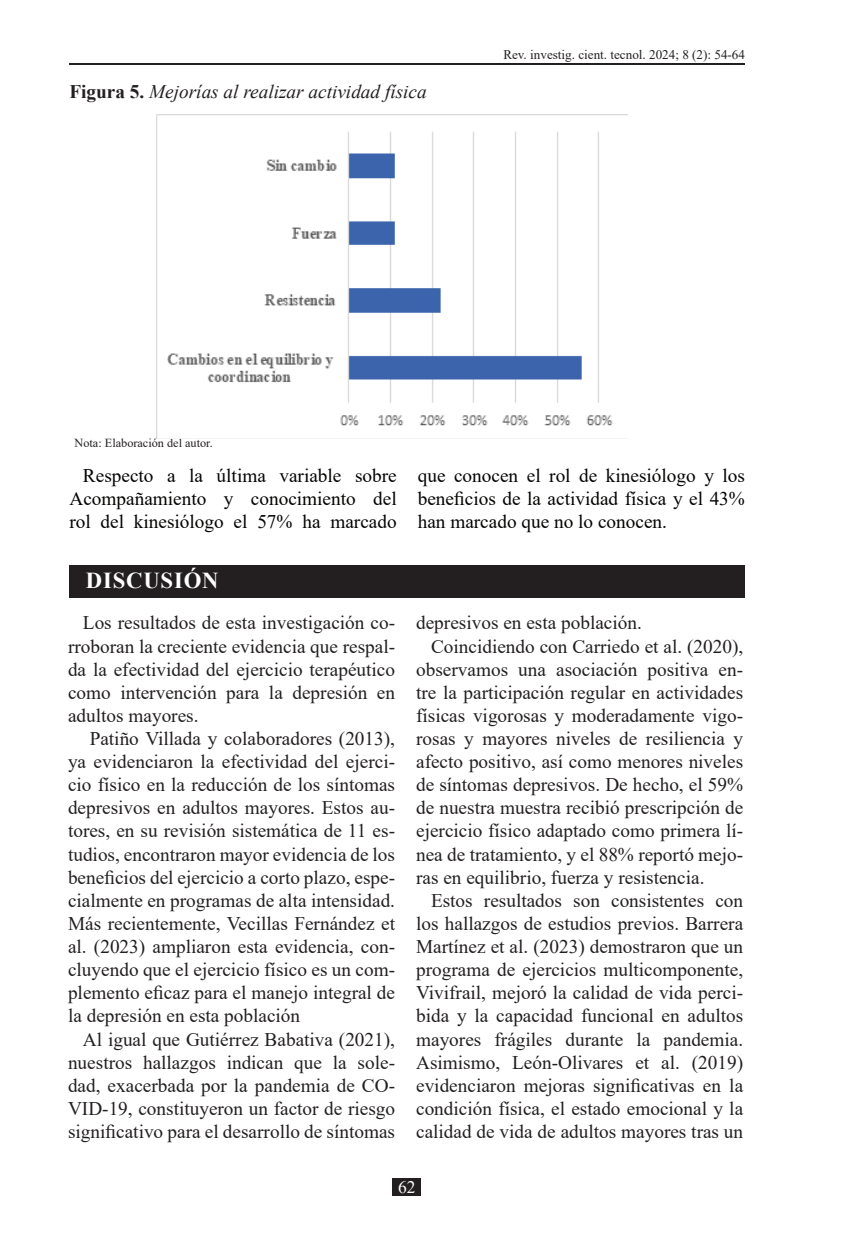
<style>
.page{position:relative;width:844px;height:1241px;background:#fff}
.page>*{position:absolute;margin:0;border:0;box-sizing:border-box;transform-origin:0 0}
.t1{font:700 22.75px "Times New Roman";letter-spacing:.035em;color:#fff}
.t2{font:19.25px/23.1px "Times New Roman";color:#231f20;text-align:justify}
.t3{font:19.25px/22.8px "Times New Roman";color:#040503;text-align:justify}
.Estilo_de_párrafo_1{font:italic 19.25px "Times New Roman";color:#231f20}
.t4{font:17.5px "Times New Roman";color:#fff}
.t5{font:13.12px "Times New Roman";color:#231f20}
.Estilo_de_párrafo_1-2{font:12.25px "Times New Roman";color:#231f20}
.s1{font-weight:700;font-style:normal}
</style>
<div class="page">
<hr style="left:69px;top:63px;width:675px;height:2px;background:#231f20">
<div style="left:392px;top:1178px;width:29px;height:17px;background:#231f20"></div>
<img style="left:157px;top:114px;width:470px;height:324px">
<div style="left:69px;top:565px;width:675px;height:32px;background:#231f20"></div>
<p class="Estilo_de_párrafo_1" style="left:69px;top:78px;width:359px"><span class="s1">Figura 5.</span> Mejorías al realizar actividad física</p>
<p class="t5" style="left:503px;top:46px;width:243px">Rev. investig. cient. tecnol. 2024; 8 (2): 54-64</p>
<p class="Estilo_de_párrafo_1-2" style="left:74px;top:434px;width:140px">Nota: Elaboración del autor.</p>
<p class="t3" style="left:69px;top:463px;width:329px;text-indent:14px">Respecto a la última variable sobre Acompañamiento y conocimiento del rol del kinesiólogo el 57% ha marcado</p>
<p class="t3" style="left:417px;top:463px;width:329px">que conocen el rol de kinesiólogo y los beneficios de la actividad física y el 43% han marcado que no lo conocen.</p>
<p class="t1" style="left:86px;top:564px;width:134px">DISCUSIÓN</p>
<p class="t2" style="left:68px;top:610px;width:328px;text-indent:15px">Los resultados de esta investigación co&shy;rroboran la creciente evidencia que respal&shy;da la efectividad del ejercicio terapéutico como intervención para la depresión en adultos mayores.</p>
<p class="t2" style="left:68px;top:726px;width:328px;text-indent:22px">Patiño Villada y colaboradores (2013), ya evidenciaron la efectividad del ejerci&shy;cio físico en la reducción de los síntomas depresivos en adultos mayores. Estos au&shy;tores, en su revisión sistemática de 11 es&shy;tudios, encontraron mayor evidencia de los beneficios del ejercicio a corto plazo, espe&shy;cialmente en programas de alta intensidad.<br>Más recientemente, Vecillas Fernández et al. (2023) ampliaron esta evidencia, con&shy;cluyendo que el ejercicio físico es un com&shy;plemento eficaz para el manejo integral de la depresión en esta población</p>
<p class="t2" style="left:68px;top:1026px;width:328px;text-indent:15px">Al igual que Gutiérrez Babativa (2021), nuestros hallazgos indican que la sole&shy;dad, exacerbada por la pandemia de CO-VID-19, constituyeron un factor de riesgo significativo para el desarrollo de síntomas</p>
<p class="t2" style="left:416px;top:610px;width:227px">depresivos en esta población.</p>
<p class="t2" style="left:416px;top:634px;width:328px;text-indent:15px">Coincidiendo con Carriedo et al. (2020), observamos una asociación positiva en&shy;tre la participación regular en actividades físicas vigorosas y moderadamente vigo&shy;rosas y mayores niveles de resiliencia y afecto positivo, así como menores niveles de síntomas depresivos. De hecho, el 59% de nuestra muestra recibió prescripción de ejercicio físico adaptado como primera lí&shy;nea de tratamiento, y el 88% reportó mejo&shy;ras en equilibrio, fuerza y resistencia.</p>
<p class="t2" style="left:416px;top:888px;width:328px;text-indent:15px">Estos resultados son consistentes con los hallazgos de estudios previos. Barrera Martínez et al. (2023) demostraron que un programa de ejercicios multicomponente, Vivifrail, mejoró la calidad de vida perci&shy;bida y la capacidad funcional en adultos mayores frágiles durante la pandemia.<br>Asimismo, León-Olivares et al. (2019) evidenciaron mejoras significativas en la condición física, el estado emocional y la calidad de vida de adultos mayores tras un</p>
<p class="t4" style="left:398px;top:1174px;width:19px">62</p>
</div>
